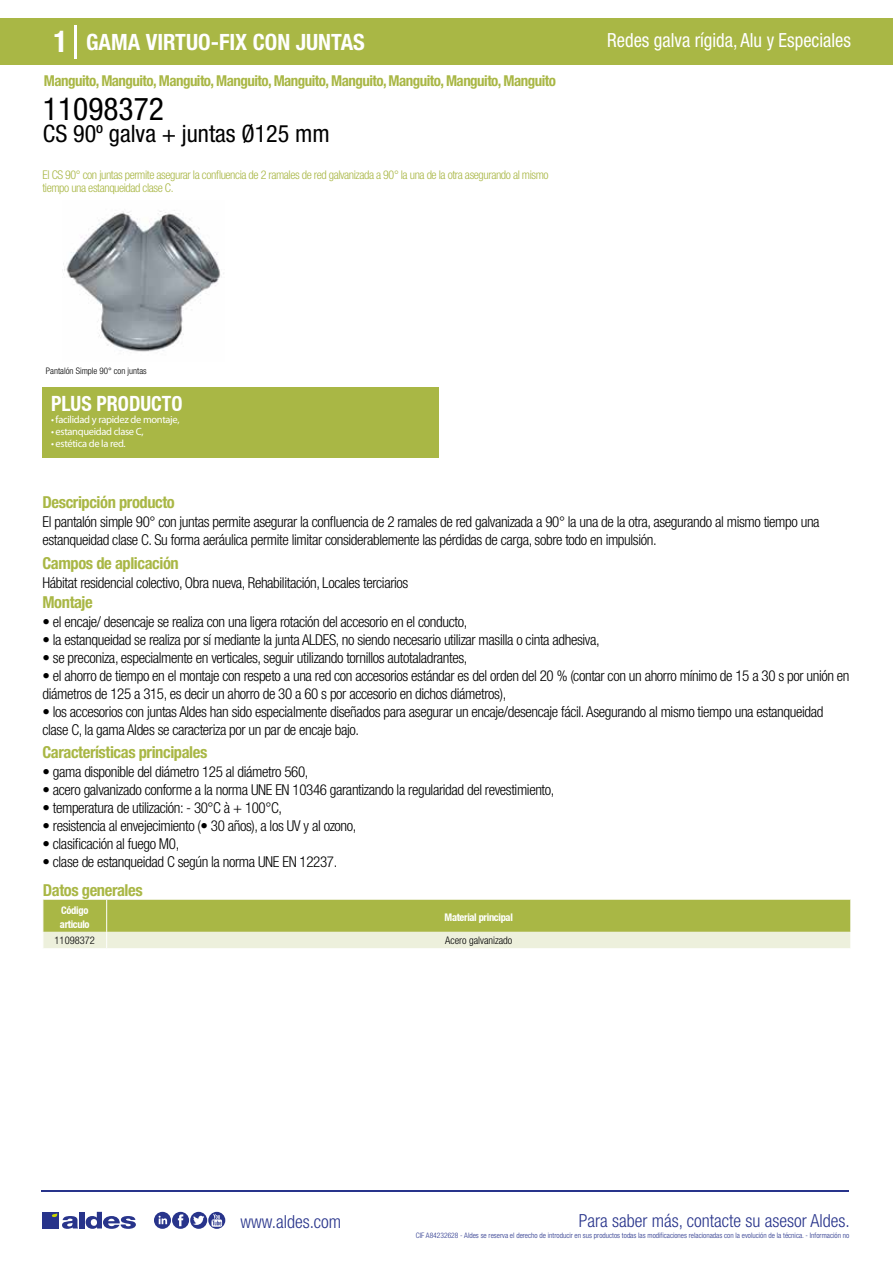
<style>
.page{position:relative;width:893px;height:1263px;background:#fff}
.page>*{position:absolute;margin:0;border:0;box-sizing:border-box;transform-origin:0 0}
.t1{font:condensed 31.5px "Helvetica Neue LT Std";color:#000}
.t2{font:condensed 24px "Helvetica Neue LT Std";color:#000}
.t3{font:700 condensed 22.5px "Helvetica Neue LT Std";color:#fff}
.t4{font:700 condensed 21px "Helvetica Neue";color:#fff;scale:.95 1}
.t5{font:condensed 19.5px "Helvetica Neue LT Std";color:#fff;scale:.95 1}
.t6{font:300 condensed 18px "Helvetica Neue";color:#28348b}
.t7{font:700 condensed 16.5px "Helvetica Neue LT Std";letter-spacing:-.025em;color:#a9b745}
.t8{font:300 condensed 15px/18px "Helvetica Neue LT Std";letter-spacing:-.025em;color:#000}
.t9{font:700 condensed 15px "Helvetica Neue LT Std";letter-spacing:-.035em;color:#a9b745}
.t10{font:300 condensed 12px/13.5px "Helvetica Neue LT Std";letter-spacing:-.035em;color:#a9b745}
.t11{font:10.5px "Myriad Pro";letter-spacing:-.03em;color:#fff}
.t12{font:700 condensed 10.5px/13.5px "Helvetica Neue";letter-spacing:-.03em;color:#fff}
.t13{font:300 condensed 10.5px "Helvetica Neue";color:#000}
.t14{font:300 condensed 9px "Helvetica Neue";color:#000}
.t15{font:300 condensed 7.5px "Helvetica Neue";color:#28348b}
.s1{font-size:30px}
</style>
<div class="page">
<div style="left:0;top:18px;width:893px;height:46px;background:#a9b745"></div>
<div style="left:43px;top:387px;width:396px;height:70px;background:#a9b745"></div>
<hr style="left:74px;top:25px;width:2px;height:33px;background:#fff">
<svg style="left:63px;top:210px;width:161px;height:142px"></svg>
<svg style="left:43px;top:900px;width:808px;height:48px;background:#c0ca78"></svg>
<hr style="left:41px;top:1190px;width:808px;height:1px;background:#28348b">
<svg style="left:154px;top:1212px;width:71px;height:17px"></svg>
<div style="left:42px;top:1212px;width:17px;height:16px;background:#28348b"></div>
<div style="left:79px;top:1212px;width:5px;height:16px;background:#28348b"></div>
<svg style="left:86px;top:1212px;width:50px;height:17px"></svg>
<svg style="left:52px;top:1213px;width:26px;height:16px"></svg>
<h3 class="t3" style="left:54px;top:28px;width:313px"><span class="s1">1</span> GAMA VIRTUO-FIX CON JUNTAS</h3>
<h3 class="t5" style="left:607px;top:29px;width:258px">Redes galva rígida, Alu y Especiales</h3>
<p class="t9" style="left:44px;top:71px;width:513px">Manguito, Manguito, Manguito, Manguito, Manguito, Manguito, Manguito, Manguito, Manguito</p>
<h1 class="t1" style="left:43px;top:91px;width:122px">11098372</h1>
<h2 class="t2" style="left:43px;top:120px;width:288px">CS 90º galva + juntas Ø125 mm</h2>
<p class="t10" style="left:43px;top:167px;width:508px">El CS 90° con juntas permite asegurar la confluencia de 2 ramales de red galvanizada a 90° la una de la otra asegurando al mismo tiempo una estanqueidad clase C.</p>
<p class="t14" style="left:46px;top:365px;width:102px">Pantalón Simple 90° con juntas</p>
<h3 class="t4" style="left:51px;top:391px;width:140px">PLUS PRODUCTO</h3>
<p class="t11" style="left:51px;top:413px;width:130px">• facilidad y rapidez de montaje,</p>
<p class="t11" style="left:51px;top:425px;width:94px">• estanqueidad clase C,</p>
<p class="t11" style="left:51px;top:437px;width:76px">• estética de la red.</p>
<p class="t7" style="left:43px;top:492px;width:134px">Descripción producto</p>
<p class="t8" style="left:43px;top:513px;width:779px">El pantalón simple 90° con juntas permite asegurar la confluencia de 2 ramales de red galvanizada a 90° la una de la otra, asegurando al mismo tiempo una estanqueidad clase C. Su forma aeráulica permite limitar considerablemente las pérdidas de carga, sobre todo en impulsión.</p>
<p class="t8" style="left:43px;top:573px;width:367px">Hábitat residencial colectivo, Obra nueva, Rehabilitación, Locales terciarios</p>
<p class="t8" style="left:43px;top:613px;width:426px">• el encaje/ desencaje se realiza con una ligera rotación del accesorio en el conducto,</p>
<p class="t8" style="left:43px;top:631px;width:559px">• la estanqueidad se realiza por sí mediante la junta ALDES, no siendo necesario utilizar masilla o cinta adhesiva,</p>
<p class="t8" style="left:43px;top:649px;width:426px">• se preconiza, especialmente en verticales, seguir utilizando tornillos autotaladrantes,</p>
<p class="t8" style="left:43px;top:667px;width:809px">• el ahorro de tiempo en el montaje con respeto a una red con accesorios estándar es del orden del 20 % (contar con un ahorro mínimo de 15 a 30 s por unión en diámetros de 125 a 315, es decir un ahorro de 30 a 60 s por accesorio en dichos diámetros),</p>
<p class="t8" style="left:43px;top:703px;width:782px">• los accesorios con juntas Aldes han sido especialmente diseñados para asegurar un encaje/desencaje fácil. Asegurando al mismo tiempo una estanqueidad clase C, la gama Aldes se caracteriza por un par de encaje bajo.</p>
<p class="t7" style="left:43px;top:553px;width:138px">Campos de aplicación</p>
<p class="t7" style="left:43px;top:592px;width:52px">Montaje</p>
<p class="t7" style="left:43px;top:742px;width:166px">Características principales</p>
<p class="t8" style="left:43px;top:763px;width:267px">• gama disponible del diámetro 125 al diámetro 560,</p>
<p class="t8" style="left:43px;top:781px;width:513px">• acero galvanizado conforme a la norma UNE EN 10346 garantizando la regularidad del revestimiento,</p>
<p class="t8" style="left:43px;top:799px;width:241px">• temperatura de utilización: - 30°C à + 100°C,</p>
<p class="t8" style="left:43px;top:817px;width:315px">• resistencia al envejecimiento (• 30 años), a los UV y al ozono,</p>
<p class="t8" style="left:43px;top:835px;width:138px">• clasificación al fuego M0,</p>
<p class="t8" style="left:43px;top:853px;width:296px">• clase de estanqueidad C según la norma UNE EN 12237.</p>
<p class="t7" style="left:43px;top:880px;width:101px">Datos generales</p>
<p class="t12" style="left:60px;top:903px;width:31px">Código articulo</p>
<p class="t12" style="left:445px;top:910px;width:70px">Material principal</p>
<p class="t13" style="left:55px;top:934px;width:42px">11098372</p>
<p class="t13" style="left:445px;top:934px;width:69px">Acero galvanizado</p>
<p class="t6" style="left:240px;top:1211px;width:102px">www.aldes.com</p>
<p class="t6" style="left:579px;top:1211px;width:272px">Para saber más, contacte su asesor Aldes.</p>
<p class="t15" style="left:416px;top:1230px;width:435px">CIF A84232628 - Aldes se reserva el derecho de introducir en sus productos todas las modificaciones relacionadas con la evolución de la técnica. - Información no</p>
</div>
